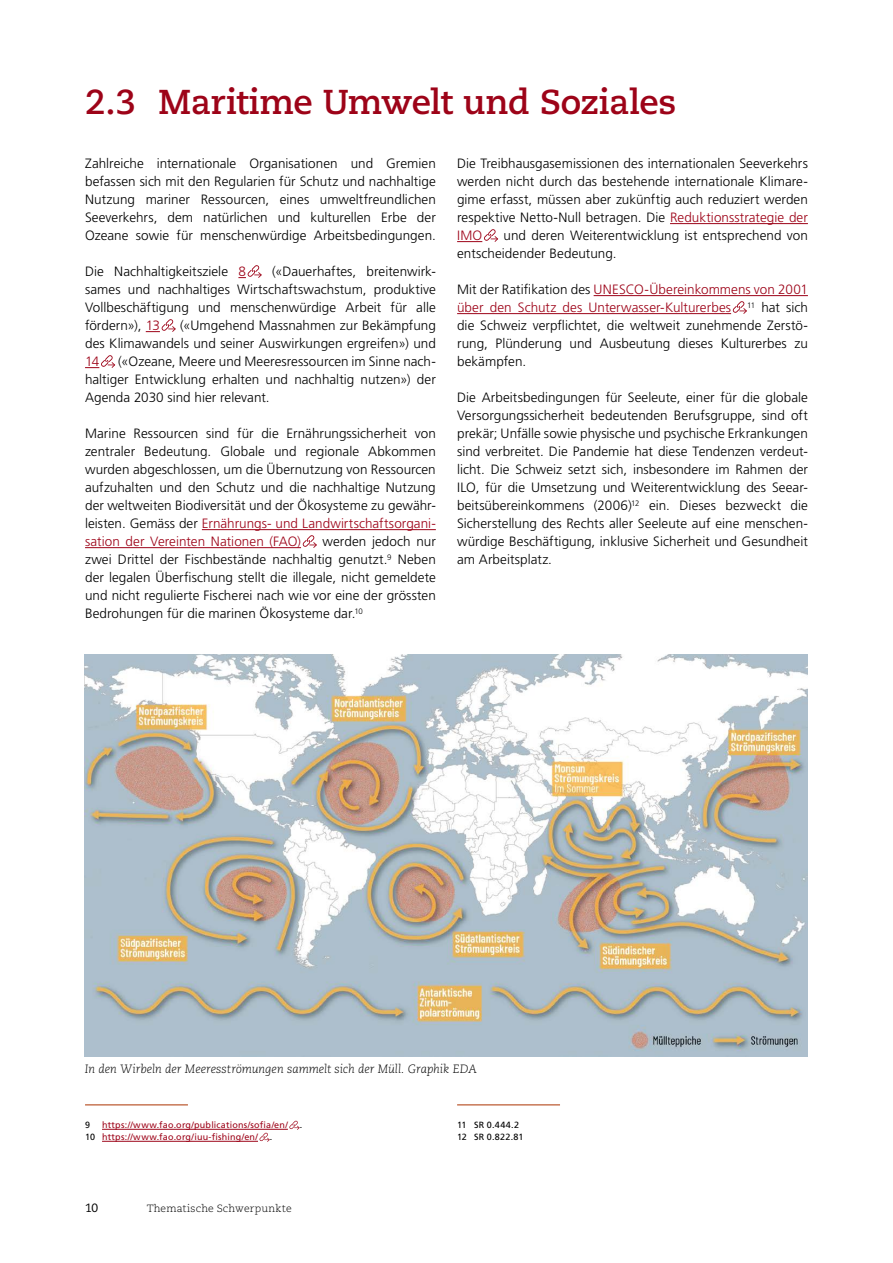
<style>
.page{position:relative;width:893px;height:1263px;background:#fff}
.page>*{position:absolute;margin:0;border:0;box-sizing:border-box;transform-origin:0 0}
._3_Zwischentitel_21{font:700 34.5px "Caecilia LT Pro 75";letter-spacing:-.01em;color:#9d0318}
._4_Lauftext_9pt{font:300 13.5px/18px "Frutiger LT Pro";letter-spacing:.005em;color:#000;text-align:justify}
._4_Legende{font:italic 300 12px "Caecilia LT Pro 46";letter-spacing:-.005em;color:#000}
.t1{font:12px "Caecilia LT Pro 55 Roman";color:#000}
.t2{font:300 10.5px "Caecilia LT Pro 45";letter-spacing:.015em;color:#000}
._7_Fussnote{font:9px "Frutiger LT Pro";letter-spacing:.02em;color:#9d0318}
._7_Fussnote-2{font:9px "Frutiger LT Pro";letter-spacing:.03em;color:#000}
.s1{color:#9d0318}
.s2{color:#000}
</style>
<div class="page">
<img style="left:85px;top:654px;width:723px;height:402px">
<hr style="left:202px;top:529px;width:234px;height:1px;background:#9d0318">
<hr style="left:85px;top:547px;width:216px;height:1px;background:#9d0318">
<svg style="left:238px;top:265px;width:24px;height:13px"></svg>
<svg style="left:146px;top:319px;width:30px;height:13px"></svg>
<svg style="left:85px;top:355px;width:30px;height:13px"></svg>
<svg style="left:303px;top:535px;width:14px;height:13px"></svg>
<hr style="left:85px;top:1104px;width:103px;height:1px;background:#ab3300">
<hr style="left:102px;top:1129px;width:186px;height:1px;background:#9d0318">
<svg style="left:289px;top:1121px;width:11px;height:9px"></svg>
<hr style="left:102px;top:1141px;width:156px;height:1px;background:#9d0318">
<svg style="left:259px;top:1133px;width:11px;height:9px"></svg>
<hr style="left:670px;top:223px;width:138px;height:1px;background:#9d0318">
<hr style="left:594px;top:295px;width:214px;height:1px;background:#9d0318">
<hr style="left:457px;top:313px;width:274px;height:1px;background:#9d0318">
<svg style="left:457px;top:229px;width:41px;height:13px"></svg>
<svg style="left:733px;top:301px;width:14px;height:13px"></svg>
<hr style="left:457px;top:1104px;width:103px;height:1px;background:#ab3300">
<p class="_3_Zwischentitel_21" style="left:85px;top:79px;width:593px">2.3 Maritime Umwelt und Soziales</p>
<p class="_4_Lauftext_9pt" style="left:85px;top:155px;width:352px">Zahlreiche internationale Organisationen und Gremien befassen sich mit den Regularien für Schutz und nachhaltige Nutzung mariner Ressourcen, eines umweltfreundlichen Seeverkehrs, dem natürlichen und kulturellen Erbe der Ozeane sowie für menschenwürdige Arbeitsbedingungen.</p>
<p class="_4_Lauftext_9pt" style="left:85px;top:263px;width:162px">Die Nachhaltigkeitsziele <span class="s1">8</span></p>
<p class="_4_Lauftext_9pt" style="left:85px;top:263px;width:352px;text-indent:187px">(«Dauerhaftes, breitenwirk&shy;sames und nachhaltiges Wirtschaftswachstum, produktive Vollbeschäftigung und menschenwürdige Arbeit für alle fördern»), <span class="s1">13</span></p>
<p class="_4_Lauftext_9pt" style="left:85px;top:317px;width:352px;text-indent:95px">(«Umgehend Massnahmen zur Bekämpfung des Klimawandels und seiner Auswirkungen ergreifen») und <span class="s1">14</span></p>
<p class="_4_Lauftext_9pt" style="left:85px;top:353px;width:352px;text-indent:33px">(«Ozeane, Meere und Meeresressourcen im Sinne nach&shy;haltiger Entwicklung erhalten und nachhaltig nutzen») der Agenda 2030 sind hier relevant.</p>
<p class="_4_Lauftext_9pt" style="left:85px;top:425px;width:352px">Marine Ressourcen sind für die Ernährungssicherheit von zentraler Bedeutung. Globale und regionale Abkommen wurden abgeschlossen, um die Übernutzung von Ressourcen aufzuhalten und den Schutz und die nachhaltige Nutzung der weltweiten Biodiversität und der Ökosysteme zu gewähr&shy;leisten. Gemäss der <span class="s1">Ernährungs- und Landwirtschaftsorgani&shy;sation der Vereinten Nationen (FAO)</span></p>
<p class="_4_Lauftext_9pt" style="left:85px;top:533px;width:352px;text-indent:238px">werden jedoch nur zwei Drittel der Fischbestände nachhaltig genutzt.<sup>9</sup> Neben der legalen Überfischung stellt die illegale, nicht gemeldete und nicht regulierte Fischerei nach wie vor eine der grössten Bedrohungen für die marinen Ökosysteme dar.<sup>10</sup></p>
<p class="_4_Lauftext_9pt" style="left:457px;top:155px;width:352px">Die Treibhausgasemissionen des internationalen Seeverkehrs werden nicht durch das bestehende internationale Klimare&shy;gime erfasst, müssen aber zukünftig auch reduziert werden respektive Netto-Null betragen. Die <span class="s1">Reduktionsstrategie der IMO</span></p>
<p class="_4_Lauftext_9pt" style="left:457px;top:227px;width:352px;text-indent:47px">und deren Weiterentwicklung ist entsprechend von entscheidender Bedeutung.</p>
<p class="_4_Lauftext_9pt" style="left:457px;top:281px;width:352px">Mit der Ratifikation des <span class="s1">UNESCO-Übereinkommens von 2001 über den Schutz des Unterwasser-Kulturerbes</span> <sup>11</sup> hat sich die Schweiz verpflichtet, die weltweit zunehmende Zerstö&shy;rung, Plünderung und Ausbeutung dieses Kulturerbes zu bekämpfen.</p>
<p class="_4_Lauftext_9pt" style="left:457px;top:389px;width:352px">Die Arbeitsbedingungen für Seeleute, einer für die globale Versorgungssicherheit bedeutenden Berufsgruppe, sind oft prekär; Unfälle sowie physische und psychische Erkrankungen sind verbreitet. Die Pandemie hat diese Tendenzen verdeut&shy;licht. Die Schweiz setzt sich, insbesondere im Rahmen der ILO, für die Umsetzung und Weiterentwicklung des Seear&shy;beitsübereinkommens (2006)<sup>12</sup> ein. Dieses bezweckt die Sicherstellung des Rechts aller Seeleute auf eine menschen&shy;würdige Beschäftigung, inklusive Sicherheit und Gesundheit am Arbeitsplatz.</p>
<p class="_4_Legende" style="left:85px;top:1062px;width:394px">In den Wirbeln der Meeresströmungen sammelt sich der Müll. Graphik EDA</p>
<p class="_7_Fussnote-2" style="left:85px;top:1120px;width:7px">9</p>
<p class="_7_Fussnote" style="left:102px;top:1120px;width:187px">https://www.fao.org/publications/sofia/en/</p>
<p class="_7_Fussnote-2" style="left:300px;top:1120px;width:4px">.</p>
<p class="_7_Fussnote" style="left:85px;top:1132px;width:174px"><span class="s2">10</span> https://www.fao.org/iuu-fishing/en/</p>
<p class="_7_Fussnote-2" style="left:270px;top:1132px;width:4px">.</p>
<p class="t1" style="left:85px;top:1200px;width:15px">10</p>
<p class="t2" style="left:147px;top:1202px;width:146px">Thematische Schwerpunkte</p>
<p class="_7_Fussnote-2" style="left:457px;top:1120px;width:64px">11 SR 0.444.2</p>
<p class="_7_Fussnote-2" style="left:457px;top:1132px;width:68px">12 SR 0.822.81</p>
</div>
